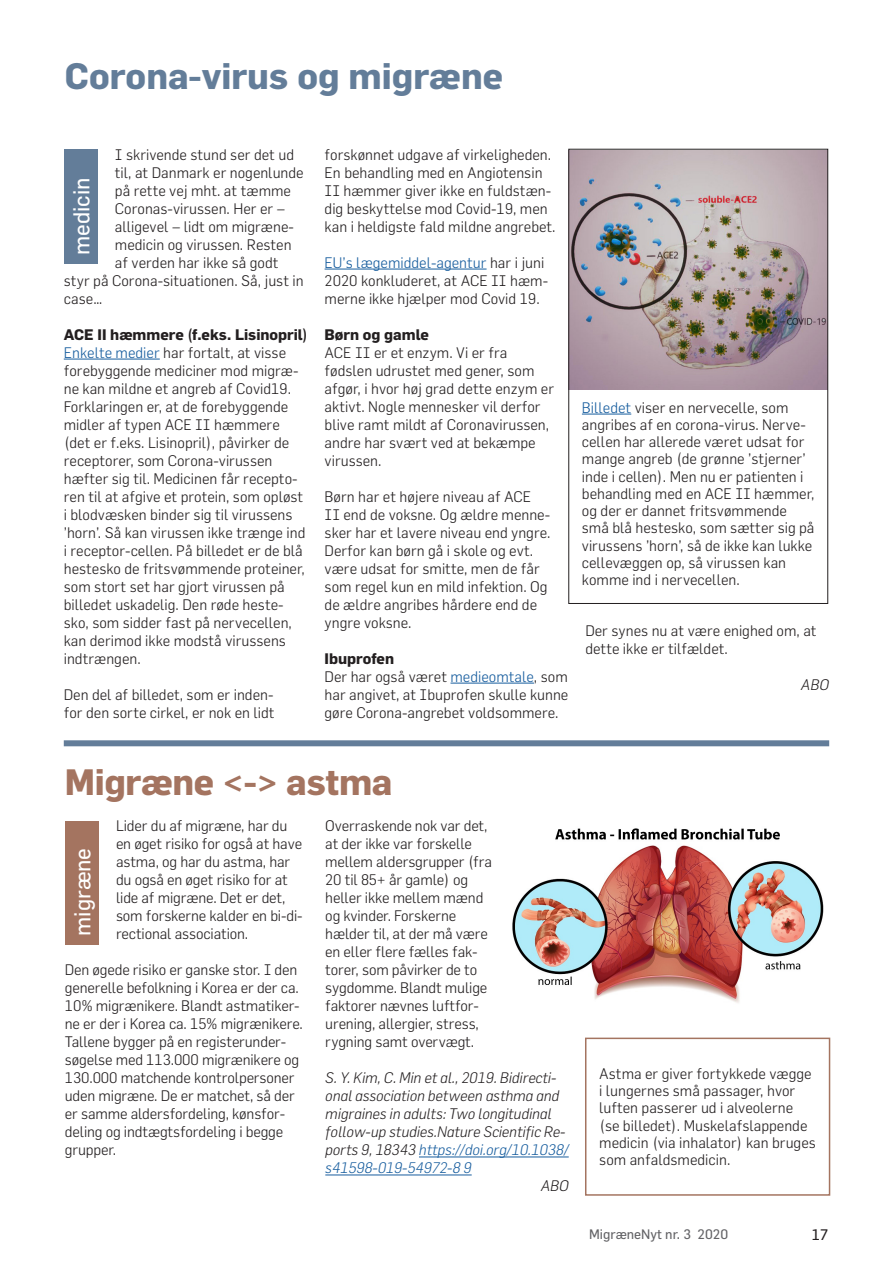
<style>
.page{position:relative;width:893px;height:1263px;background:#fff}
.page>*{position:absolute;margin:0;border:0;box-sizing:border-box;transform-origin:0 0}
.t1{font:700 36px "Flama";color:#637d99}
.t2{font:700 36px "Flama";letter-spacing:-.01em;color:#a47460}
.t3{font:22.5px "Flama";color:#fff}
.Tekstboks_migrænenyt{font:300 15px/18px "Flama";color:#231f20}
.t4{font:italic 300 15px/18px "Flama";letter-spacing:-.01em;color:#231f20}
.t5{font:700 15px "Flama";color:#231f20}
.t6{font:15px "Flama";color:#231f20}
.t7{font:13.5px "Flama";color:#636366}
.s1{color:#175d9e}
</style>
<div class="page">
<hr style="left:64px;top:359px;width:96px;height:1px;background:#175d9e">
<hr style="left:325px;top:269px;width:162px;height:1px;background:#175d9e">
<hr style="left:450px;top:683px;width:84px;height:1px;background:#175d9e">
<div style="left:65px;top:149px;width:33px;height:115px;background:#637d99"></div>
<img style="left:570px;top:151px;width:256px;height:238px">
<hr style="left:582px;top:414px;width:49px;height:1px;background:#175d9e">
<div style="left:568px;top:149px;width:260px;height:455px;border:1px solid #231f20"></div>
<div style="left:64px;top:740px;width:765px;height:6px;background:#637d99"></div>
<hr style="left:419px;top:1157px;width:150px;height:1px;background:#175d9e">
<hr style="left:325px;top:1175px;width:147px;height:1px;background:#175d9e">
<div style="left:66px;top:821px;width:33px;height:123px;background:#a47460"></div>
<img style="left:512px;top:828px;width:312px;height:175px">
<div style="left:585px;top:1037px;width:245px;height:159px;border:2px solid #a47460"></div>
<p class="t1" style="left:65px;top:55px;width:440px">Corona-virus og migræne</p>
<p class="Tekstboks_migrænenyt" style="left:115px;top:145px;width:181px">I skrivende stund ser det ud</p>
<p class="Tekstboks_migrænenyt" style="left:115px;top:163px;width:190px">til, at Danmark er nogenlunde</p>
<p class="Tekstboks_migrænenyt" style="left:115px;top:181px;width:178px">på rette vej mht. at tæmme</p>
<p class="Tekstboks_migrænenyt" style="left:115px;top:199px;width:172px">Coronas-virussen. Her er –</p>
<p class="Tekstboks_migrænenyt" style="left:115px;top:217px;width:181px">alligevel – lidt om migræne-</p>
<p class="Tekstboks_migrænenyt" style="left:115px;top:235px;width:178px">medicin og virussen. Resten</p>
<p class="Tekstboks_migrænenyt" style="left:115px;top:253px;width:165px">af verden har ikke så godt</p>
<p class="Tekstboks_migrænenyt" style="left:64px;top:271px;width:241px">styr på Corona-situationen. Så, just in</p>
<p class="Tekstboks_migrænenyt" style="left:64px;top:289px;width:40px">case…</p>
<p class="t5" style="left:64px;top:325px;width:245px">ACE II hæmmere (f.eks. Lisinopril)</p>
<p class="Tekstboks_migrænenyt" style="left:64px;top:343px;width:243px"><span class="s1">Enkelte medier</span> har fortalt, at visse forebyggende mediciner mod migræ&shy;ne kan mildne et angreb af Covid19.<br>Forklaringen er, at de forebyggende midler af typen ACE II hæmmere (det er f.eks. Lisinopril), påvirker de receptorer, som Corona-virussen hæfter sig til. Medicinen får recepto&shy;ren til at afgive et protein, som opløst i blodvæsken binder sig til virussens ’horn’. Så kan virussen ikke trænge ind i receptor-cellen. På billedet er de blå hestesko de fritsvømmende proteiner, som stort set har gjort virussen på billedet uskadelig. Den røde heste&shy;sko, som sidder fast på nervecellen, kan derimod ikke modstå virussens indtrængen.</p>
<p class="Tekstboks_migrænenyt" style="left:64px;top:685px;width:212px">Den del af billedet, som er inden&shy;for den sorte cirkel, er nok en lidt</p>
<p class="t3" style="left:68px;top:255px;width:79px;rotate:-90deg">medicin</p>
<p class="Tekstboks_migrænenyt" style="left:325px;top:145px;width:233px">forskønnet udgave af virkeligheden.<br>En behandling med en Angiotensin II hæmmer giver ikke en fuldstæn&shy;dig beskyttelse mod Covid-19, men kan i heldigste fald mildne angrebet.</p>
<p class="Tekstboks_migrænenyt" style="left:325px;top:253px;width:225px"><span class="s1">EU’s lægemiddel-agentur</span> har i juni<br>2020 konkluderet, at ACE II hæm&shy;merne ikke hjælper mod Covid 19.</p>
<p class="t5" style="left:325px;top:325px;width:106px">Børn og gamle</p>
<p class="Tekstboks_migrænenyt" style="left:325px;top:343px;width:231px">ACE II er et enzym. Vi er fra fødslen udrustet med gener, som afgør, i hvor høj grad dette enzym er aktivt. Nogle mennesker vil derfor blive ramt mildt af Coronavirussen, andre har svært ved at bekæmpe virussen.</p>
<p class="Tekstboks_migrænenyt" style="left:325px;top:487px;width:227px">Børn har et højere niveau af ACE<br>II end de voksne. Og ældre menne&shy;sker har et lavere niveau end yngre.<br>Derfor kan børn gå i skole og evt. være udsat for smitte, men de får som regel kun en mild infektion. Og de ældre angribes hårdere end de yngre voksne.</p>
<p class="t5" style="left:325px;top:649px;width:71px">Ibuprofen</p>
<p class="Tekstboks_migrænenyt" style="left:325px;top:667px;width:245px;text-align:justify">Der har også været <span class="s1">medieomtale</span>, som har angivet, at Ibuprofen skulle kunne gøre Corona-angrebet voldsommere.</p>
<p class="Tekstboks_migrænenyt" style="left:582px;top:398px;width:234px;line-height:17.2px"><span class="s1">Billedet</span> viser en nervecelle, som angribes af en corona-virus. Nerve&shy;cellen har allerede været udsat for mange angreb (de grønne ’stjerner’ inde i cellen). Men nu er patienten i behandling med en ACE II hæmmer, og der er dannet fritsvømmende små blå hestesko, som sætter sig på virussens ’horn’, så de ikke kan lukke cellevæggen op, så virussen kan komme ind i nervecellen.</p>
<p class="Tekstboks_migrænenyt" style="left:585px;top:621px;width:233px">Der synes nu at være enighed om, at dette ikke er tilfældet.</p>
<p class="t4" style="left:801px;top:675px;width:30px">ABO</p>
<p class="t2" style="left:65px;top:761px;width:329px">Migræne &lt;-&gt; astma</p>
<p class="Tekstboks_migrænenyt" style="left:116px;top:817px;width:188px">Lider du af migræne, har du en øget risiko for også at have astma, og har du astma, har du også en øget risiko for at lide af migræne. Det er det, som forskerne kalder en bi-di&shy;rectional association.</p>
<p class="Tekstboks_migrænenyt" style="left:65px;top:961px;width:240px">Den øgede risiko er ganske stor. I den generelle befolkning i Korea er der ca.<br>10% migrænikere. Blandt astmatiker&shy;ne er der i Korea ca. 15% migrænikere.<br>Tallene bygger på en registerunder&shy;søgelse med 113.000 migrænikere og 130.000 matchende kontrolpersoner uden migræne. De er matchet, så der er samme aldersfordeling, kønsfor&shy;deling og indtægtsfordeling i begge grupper.</p>
<p class="Tekstboks_migrænenyt" style="left:325px;top:817px;width:168px">Overraskende nok var det, at der ikke var forskelle mellem aldersgrupper (fra<br>20 til 85+ år gamle) og heller ikke mellem mænd og kvinder. Forskerne hælder til, at der må være en eller flere fælles fak&shy;torer, som påvirker de to sygdomme. Blandt mulige faktorer nævnes luftfor&shy;urening, allergier, stress, rygning samt overvægt.</p>
<p class="t4" style="left:325px;top:1069px;width:245px">S. Y. Kim, C. Min et al., 2019. Bidirecti&shy;onal association between asthma and migraines in adults: Two longitudinal follow-up studies.Nature Scientific Re&shy;ports 9, 18343 <span class="s1">https://doi.org/10.1038/ s41598-019-54972-8 9</span></p>
<p class="t4" style="left:541px;top:1177px;width:30px">ABO</p>
<p class="t3" style="left:69px;top:936px;width:90px;rotate:-90deg">migræne</p>
<p class="Tekstboks_migrænenyt" style="left:599px;top:1064px;width:218px;line-height:17.2px">Astma er giver fortykkede vægge i lungernes små passager, hvor luften passerer ud i alveolerne (se billedet). Muskelafslappende medicin (via inhalator) kan bruges som anfaldsmedicin.</p>
<p class="t7" style="left:589px;top:1225px;width:141px">MigræneNyt nr. 3 2020</p>
<p class="t6" style="left:812px;top:1225px;width:18px">17</p>
</div>
